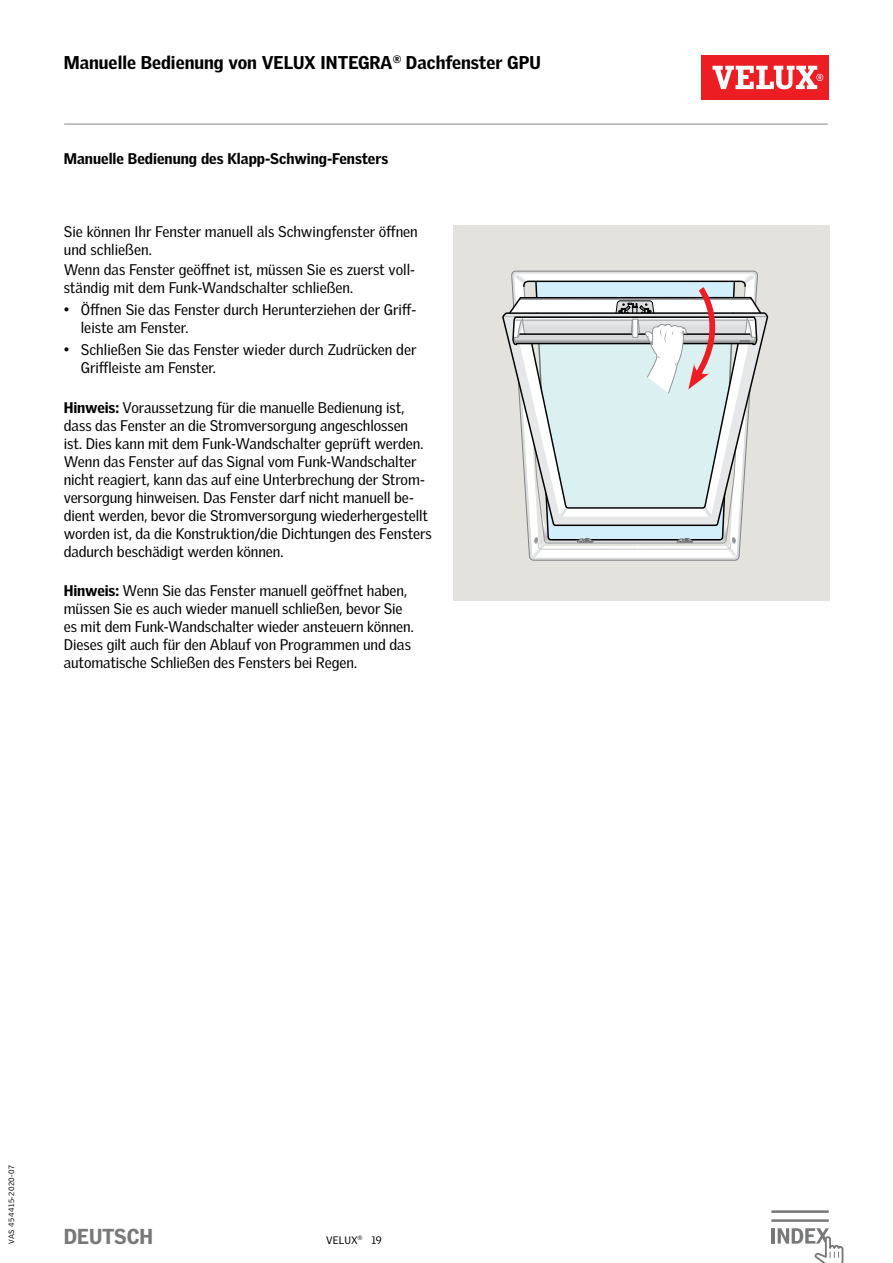
<style>
.page{position:relative;width:893px;height:1263px;background:#fff}
.page>*{position:absolute;margin:0;border:0;box-sizing:border-box;transform-origin:0 0}
.t1{font:900 21px "Velux Gothic";color:#777878}
.t2{font:900 18px "Velux Gothic";color:#000}
.t3{font:15px/18px "Velux Gothic";letter-spacing:-.005em;color:#000}
.t4{font:900 15px "Velux Gothic";color:#000}
.t5{font:10.5px "Velux Gothic";letter-spacing:.015em;color:#000}
.t6{font:7.5px "Velux Gothic";letter-spacing:.06em;color:#000}
.s1{font-weight:900}
</style>
<div class="page">
<div style="left:702px;top:55px;width:127px;height:45px;background:#ed1d24"></div>
<svg style="left:712px;top:66px;width:111px;height:23px"></svg>
<div style="left:453px;top:225px;width:376px;height:376px;background:#e3e2dd"></div>
<svg style="left:511px;top:270px;width:247px;height:291px"></svg>
<hr style="left:64px;top:123px;width:764px;height:2px;background:#939598">
<svg style="left:503px;top:274px;width:264px;height:284px"></svg>
<hr style="left:771px;top:1219px;width:58px;height:3px;background:#777878">
<hr style="left:771px;top:1210px;width:58px;height:3px;background:#777878">
<hr style="left:771px;top:1228px;width:4px;height:15px;background:#777878">
<svg style="left:778px;top:1228px;width:65px;height:35px"></svg>
<p class="t2" style="left:64px;top:51px;width:479px">Manuelle Bedienung von VELUX INTEGRA<sup>®</sup> Dachfenster GPU</p>
<p class="t4" style="left:64px;top:150px;width:326px">Manuelle Bedienung des Klapp-Schwing-Fensters</p>
<p class="t3" style="left:64px;top:222px;width:356px">Sie können Ihr Fenster manuell als Schwingfenster öffnen und schließen.</p>
<p class="t3" style="left:64px;top:260px;width:353px">Wenn das Fenster geöffnet ist, müssen Sie es zuerst voll&shy;ständig mit dem Funk-Wandschalter schließen.</p>
<p class="t3" style="left:81px;top:301px;width:337px;text-indent:-17px">• Öffnen Sie das Fenster durch Herunterziehen der Griff&shy;leiste am Fenster.</p>
<p class="t3" style="left:81px;top:341px;width:337px;text-indent:-17px">• Schließen Sie das Fenster wieder durch Zudrücken der<br>Griffleiste am Fenster.</p>
<p class="t3" style="left:64px;top:398px;width:370px"><span class="s1">Hinweis:</span> Voraussetzung für die manuelle Bedienung ist, dass das Fenster an die Stromversorgung angeschlossen<br>ist. Dies kann mit dem Funk-Wandschalter geprüft werden.<br>Wenn das Fenster auf das Signal vom Funk-Wandschalter nicht reagiert, kann das auf eine Unterbrechung der Strom&shy;versorgung hinweisen. Das Fenster darf nicht manuell be&shy;dient werden, bevor die Stromversorgung wiederhergestellt worden ist, da die Konstruktion/die Dichtungen des Fensters dadurch beschädigt werden können.</p>
<p class="t3" style="left:64px;top:581px;width:352px"><span class="s1">Hinweis:</span> Wenn Sie das Fenster manuell geöffnet haben, müssen Sie es auch wieder manuell schließen, bevor Sie es mit dem Funk-Wandschalter wieder ansteuern können.<br>Dieses gilt auch für den Ablauf von Programmen und das automatische Schließen des Fensters bei Regen.</p>
<p class="t6" style="left:7px;top:1244px;width:80px;rotate:-90deg">VAS 454415-2020-07</p>
<h1 class="t1" style="left:64px;top:1223px;width:91px">DEUTSCH</h1>
<p class="t5" style="left:371px;top:1234px;width:12px">19</p>
<p class="t5" style="left:326px;top:1234px;width:38px">VELUX<sup>®</sup></p>
</div>
